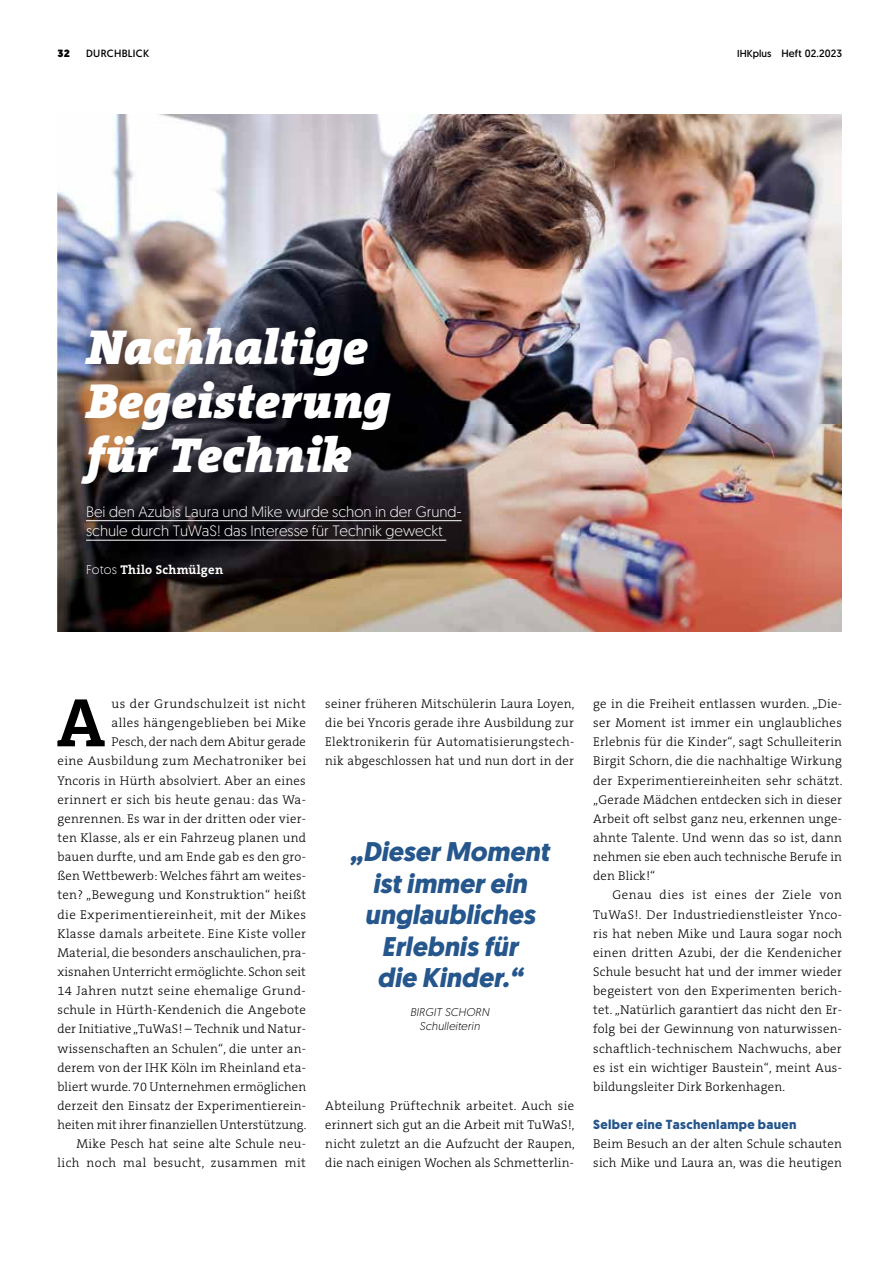
<style>
.page{position:relative;width:893px;height:1263px;background:#fff}
.page>*{position:absolute;margin:0;border:0;box-sizing:border-box;transform-origin:0 0}
.t1{font:700 69.45px "The Serif B W7";color:#000}
.t2{font:italic 900 49.5px/54px "The Serif B W9";letter-spacing:.005em;color:#fff}
.t3{font:italic 700 27px/31.5px "Geomanist";color:#25568c;text-align:center}
.t4{font:300 15px/19.5px "Geomanist";color:#fff}
.t5{font:700 13.2px "Geomanist";letter-spacing:.025em;color:#25568c}
.t6{font:300 12.75px/19.2px "The Serif B W3";letter-spacing:.02em;color:#000;text-align:justify}
.t7{font:700 12.75px "The Serif B W7";letter-spacing:.025em;color:#fff}
.t8{font:italic 300 11.25px/14.4px "Geomanist";letter-spacing:.015em;color:#000;text-align:center}
.t9{font:10.5px "Geomanist";letter-spacing:.01em;color:#000}
.t10{font:10.5px "Geomanist";letter-spacing:.03em;color:#000}
.t11{font:900 10.5px "Geomanist";color:#000}
.s1{font-size:10.2px}
.s2{font-family:"Geomanist";font-weight:300}
</style>
<div class="page">
<img style="left:57px;top:115px;width:785px;height:516px">
<hr style="left:86px;top:520px;width:376px;height:1px;background:#fff">
<hr style="left:86px;top:540px;width:360px;height:1px;background:#fff">
<p class="t11" style="left:57px;top:47px;width:14px">32</p>
<p class="t10" style="left:86px;top:47px;width:65px">DURCHBLICK</p>
<p class="t9" style="left:737px;top:47px;width:106px"><span class="s1">IHKplus</span> Heft 02.2023</p>
<h2 class="t2" style="left:86px;top:320px;width:306px">Nachhaltige<br>Begeisterung für Technik</h2>
<p class="t4" style="left:86px;top:501px;width:377px">Bei den Azubis Laura und Mike wurde schon in der Grund&shy;schule durch TuWaS! das Interesse für Technik geweckt</p>
<p class="t7" style="left:86px;top:561px;width:139px"><span class="s2">Fotos</span> Thilo Schmülgen</p>
<p class="t6" style="left:325px;top:694px;width:251px">seiner früheren Mitschülerin Laura Loyen, die bei Yncoris gerade ihre Ausbildung zur Elektronikerin für Automatisierungstech&shy;nik abgeschlossen hat und nun dort in der</p>
<p class="t6" style="left:57px;top:694px;width:251px;text-align:right">us der Grundschulzeit ist nicht<br>alles hängengeblieben bei Mike<br>Pesch, der nach dem Abitur gerade<br>eine Ausbildung zum Mechatroniker bei Yncoris in Hürth absolviert. Aber an eines erinnert er sich bis heute genau: das Wa&shy;genrennen. Es war in der dritten oder vier&shy;ten Klasse, als er ein Fahrzeug planen und bauen durfte, und am Ende gab es den gro&shy;ßen Wettbewerb: Welches fährt am weites&shy;ten? „Bewegung und Konstruktion“ heißt die Experimentiereinheit, mit der Mikes Klasse damals arbeitete. Eine Kiste voller Material, die besonders anschaulichen, pra&shy;xisnahen Unterricht ermöglichte. Schon seit 14 Jahren nutzt seine ehemalige Grund&shy;schule in Hürth-Kendenich die Angebote der Initiative „TuWaS! – Technik und Natur&shy;wissenschaften an Schulen“, die unter an&shy;derem von der IHK Köln im Rheinland eta&shy;bliert wurde. 70 Unternehmen ermöglichen derzeit den Einsatz der Experimentierein&shy;heiten mit ihrer finanziellen Unterstützung.<br>Mike Pesch hat seine alte Schule neu&shy;lich noch mal besucht, zusammen mit</p>
<p class="t6" style="left:593px;top:694px;width:251px">ge in die Freiheit entlassen wurden. „Die&shy;ser Moment ist immer ein unglaubliches Erlebnis für die Kinder“, sagt Schulleiterin Birgit Schorn, die die nachhaltige Wirkung der Experimentiereinheiten sehr schätzt. „Gerade Mädchen entdecken sich in dieser Arbeit oft selbst ganz neu, erkennen unge&shy;ahnte Talente. Und wenn das so ist, dann nehmen sie eben auch technische Berufe in den Blick!“</p>
<h1 class="t1" style="left:57px;top:677px;width:50px">A</h1>
<h3 class="t3" style="left:350px;top:836px;width:201px">„Dieser Moment ist immer ein unglaubliches<br>Erlebnis für<br>die Kinder.“</h3>
<p class="t8" style="left:410px;top:1004px;width:81px">BIRGIT SCHORN<br>Schulleiterin</p>
<p class="t6" style="left:593px;top:886px;width:250px;text-indent:19px">Genau dies ist eines der Ziele von TuWaS!. Der Industriedienstleister Ynco&shy;ris hat neben Mike und Laura sogar noch einen dritten Azubi, der die Kendenicher Schule besucht hat und der immer wieder begeistert von den Experimenten berich&shy;tet. „Natürlich garantiert das nicht den Er&shy;folg bei der Gewinnung von naturwissen&shy;schaftlich-technischem Nachwuchs, aber es ist ein wichtiger Baustein“, meint Aus&shy;bildungsleiter Dirk Borkenhagen.</p>
<p class="t5" style="left:593px;top:1115px;width:205px">Selber eine Taschenlampe bauen</p>
<p class="t6" style="left:593px;top:1134px;width:250px">Beim Besuch an der alten Schule schauten sich Mike und Laura an, was die heutigen</p>
<p class="t6" style="left:325px;top:1096px;width:251px">Abteilung Prüftechnik arbeitet. Auch sie erinnert sich gut an die Arbeit mit TuWaS!, nicht zuletzt an die Aufzucht der Raupen, die nach einigen Wochen als Schmetterlin-</p>
</div>
